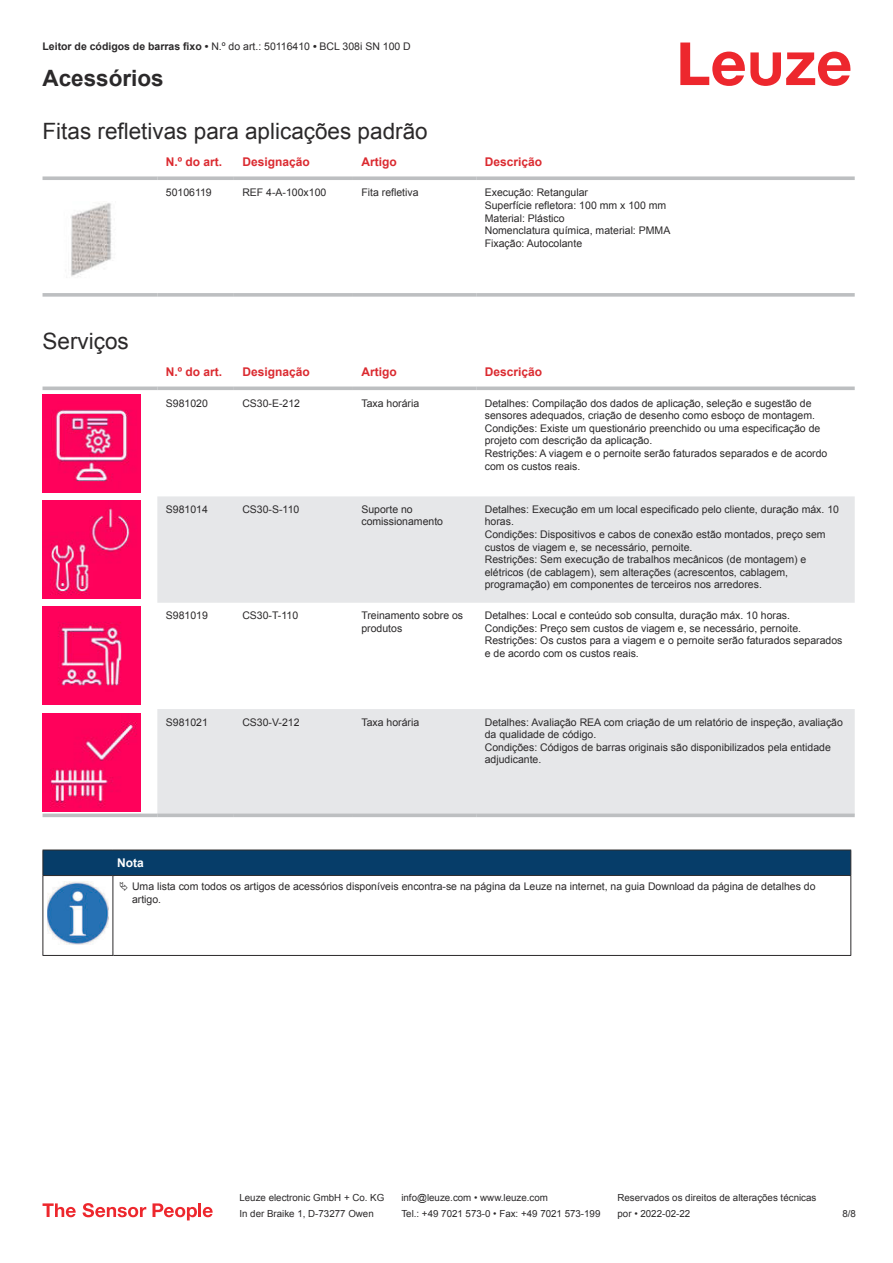
<style>
.page{position:relative;width:893px;height:1263px;background:#fff}
.page>*{position:absolute;margin:0;border:0;box-sizing:border-box;transform-origin:0 0}
.t1{font:22.5px "Arial";color:#2b292a}
.t2{font:700 22.5px "Arial";color:#2b292a}
.t3{font:700 12px "Arial";color:#db2a30}
.t4{font:700 12px "Arial";color:#fff}
.t5{font:10.5px/12.6px "Arial";color:#2b292a}
.t6{font:9.75px "Arial";color:#2b292a}
.s1{font-weight:700}
</style>
<div class="page">
<svg style="left:680px;top:43px;width:170px;height:43px"></svg>
<svg style="left:43px;top:176px;width:114px;height:4px"></svg>
<svg style="left:157px;top:176px;width:77px;height:4px"></svg>
<svg style="left:234px;top:176px;width:119px;height:4px"></svg>
<svg style="left:353px;top:176px;width:123px;height:4px"></svg>
<svg style="left:476px;top:176px;width:379px;height:4px;background:#c4c6c8"></svg>
<svg style="left:43px;top:293px;width:114px;height:4px"></svg>
<svg style="left:157px;top:293px;width:77px;height:4px"></svg>
<svg style="left:234px;top:293px;width:119px;height:4px"></svg>
<svg style="left:353px;top:293px;width:123px;height:4px"></svg>
<svg style="left:476px;top:293px;width:379px;height:4px;background:#c3c5c7"></svg>
<img style="left:71px;top:203px;width:41px;height:74px">
<svg style="left:43px;top:394px;width:811px;height:424px"></svg>
<svg style="left:157px;top:496px;width:698px;height:317px;fill:#e6e7e9"></svg>
<svg style="left:43px;top:386px;width:114px;height:4px"></svg>
<svg style="left:157px;top:386px;width:77px;height:4px"></svg>
<svg style="left:234px;top:386px;width:119px;height:4px"></svg>
<svg style="left:353px;top:386px;width:123px;height:4px"></svg>
<svg style="left:476px;top:386px;width:379px;height:4px;background:#c5c7c9"></svg>
<svg style="left:43px;top:813px;width:114px;height:4px"></svg>
<svg style="left:157px;top:813px;width:77px;height:4px"></svg>
<svg style="left:234px;top:813px;width:119px;height:4px"></svg>
<svg style="left:353px;top:813px;width:123px;height:4px"></svg>
<svg style="left:476px;top:813px;width:379px;height:4px;background:#c3c4c6"></svg>
<img style="left:43px;top:394px;width:97px;height:98px">
<img style="left:43px;top:501px;width:97px;height:97px">
<img style="left:43px;top:607px;width:97px;height:98px">
<img style="left:43px;top:713px;width:97px;height:98px">
<svg style="left:44px;top:876px;width:806px;height:79px"></svg>
<hr style="left:43px;top:875px;width:70px;height:1px;background:#2b292a">
<div style="left:43px;top:850px;width:808px;height:25px;background:#063d69"></div>
<hr style="left:113px;top:875px;width:738px;height:1px;background:#2b292a">
<hr style="left:43px;top:876px;width:1px;height:75px;background:#2b292a">
<hr style="left:113px;top:876px;width:1px;height:75px;background:#2b292a">
<hr style="left:850px;top:876px;width:1px;height:75px;background:#2b292a">
<hr style="left:43px;top:955px;width:70px;height:1px;background:#2b292a">
<hr style="left:113px;top:955px;width:738px;height:1px;background:#2b292a">
<img style="left:47px;top:882px;width:61px;height:63px">
<div style="left:115px;top:876px;width:734px;height:33px;background:#fff"></div>
<svg style="left:43px;top:1203px;width:33px;height:14px"></svg>
<svg style="left:83px;top:1203px;width:63px;height:14px"></svg>
<svg style="left:153px;top:1203px;width:44px;height:17px"></svg>
<hr style="left:198px;top:1203px;width:3px;height:14px;background:#ed272d">
<svg style="left:203px;top:1207px;width:10px;height:10px"></svg>
<p class="t5" style="left:43px;top:41px;width:370px"><span class="s1">Leitor de códigos de barras fixo •</span> N.º do art.: 50116410 <span class="s1">•</span> BCL 308i SN 100 D</p>
<h1 class="t2" style="left:43px;top:70px;width:123px">Acessórios</h1>
<h1 class="t1" style="left:43px;top:123px;width:387px">Fitas refletivas para aplicações padrão</h1>
<p class="t3" style="left:166px;top:157px;width:58px">N.º do art.</p>
<p class="t3" style="left:242px;top:157px;width:69px">Designação</p>
<p class="t3" style="left:361px;top:157px;width:37px">Artigo</p>
<p class="t3" style="left:485px;top:157px;width:59px">Descrição</p>
<p class="t5" style="left:166px;top:187px;width:47px">50106119</p>
<p class="t5" style="left:242px;top:187px;width:86px">REF 4-A-100x100</p>
<p class="t5" style="left:361px;top:187px;width:59px">Fita refletiva</p>
<p class="t5" style="left:485px;top:187px;width:187px">Execução: Retangular<br>Superfície refletora: 100 mm x 100 mm<br>Material: Plástico<br>Nomenclatura química, material: PMMA<br>Fixação: Autocolante</p>
<h1 class="t1" style="left:43px;top:333px;width:88px">Serviços</h1>
<p class="t3" style="left:166px;top:367px;width:58px">N.º do art.</p>
<p class="t3" style="left:242px;top:367px;width:69px">Designação</p>
<p class="t3" style="left:361px;top:367px;width:37px">Artigo</p>
<p class="t3" style="left:485px;top:367px;width:59px">Descrição</p>
<p class="t5" style="left:166px;top:397px;width:44px">S981020</p>
<p class="t5" style="left:242px;top:397px;width:59px">CS30-E-212</p>
<p class="t5" style="left:361px;top:397px;width:59px">Taxa horária</p>
<p class="t5" style="left:485px;top:397px;width:344px">Detalhes: Compilação dos dados de aplicação, seleção e sugestão de sensores adequados, criação de desenho como esboço de montagem.<br>Condições: Existe um questionário preenchido ou uma especificação de projeto com descrição da aplicação.<br>Restrições: A viagem e o pernoite serão faturados separados e de acordo com os custos reais.</p>
<p class="t5" style="left:166px;top:504px;width:44px">S981014</p>
<p class="t5" style="left:242px;top:504px;width:58px">CS30-S-110</p>
<p class="t5" style="left:361px;top:504px;width:83px">Suporte no comissionamento</p>
<p class="t5" style="left:485px;top:504px;width:356px">Detalhes: Execução em um local especificado pelo cliente, duração máx. 10 horas.<br>Condições: Dispositivos e cabos de conexão estão montados, preço sem custos de viagem e, se necessário, pernoite.<br>Restrições: Sem execução de trabalhos mecânicos (de montagem) e elétricos (de cablagem), sem alterações (acrescentos, cablagem, programação) em componentes de terceiros nos arredores.</p>
<p class="t5" style="left:166px;top:610px;width:44px">S981019</p>
<p class="t5" style="left:242px;top:610px;width:57px">CS30-T-110</p>
<p class="t5" style="left:361px;top:610px;width:103px">Treinamento sobre os produtos</p>
<p class="t5" style="left:485px;top:610px;width:359px">Detalhes: Local e conteúdo sob consulta, duração máx. 10 horas.<br>Condições: Preço sem custos de viagem e, se necessário, pernoite.<br>Restrições: Os custos para a viagem e o pernoite serão faturados separados e de acordo com os custos reais.</p>
<p class="t5" style="left:166px;top:716px;width:44px">S981021</p>
<p class="t5" style="left:242px;top:716px;width:59px">CS30-V-212</p>
<p class="t5" style="left:361px;top:716px;width:59px">Taxa horária</p>
<p class="t5" style="left:485px;top:716px;width:360px">Detalhes: Avaliação REA com criação de um relatório de inspeção, avaliação da qualidade de código.<br>Condições: Códigos de barras originais são disponibilizados pela entidade adjudicante.</p>
<p class="t4" style="left:117px;top:858px;width:28px">Nota</p>
<p class="t5" style="left:132px;top:881px;width:685px">Uma lista com todos os artigos de acessórios disponíveis encontra-se na página da Leuze na internet, na guia Download da página de detalhes do artigo.</p>
<p class="t6" style="left:239px;top:1194px;width:146px">Leuze electronic GmbH + Co. KG</p>
<p class="t6" style="left:401px;top:1194px;width:148px">info@leuze.com • www.leuze.com</p>
<p class="t6" style="left:617px;top:1194px;width:200px">Reservados os direitos de alterações técnicas</p>
<p class="t6" style="left:239px;top:1210px;width:136px">In der Braike 1, D-73277 Owen</p>
<p class="t6" style="left:401px;top:1210px;width:201px">Tel.: +49 7021 573-0 • Fax: +49 7021 573-199</p>
<p class="t6" style="left:617px;top:1210px;width:74px">por • 2022-02-22</p>
<p class="t6" style="left:842px;top:1210px;width:15px">8 /8</p>
</div>
